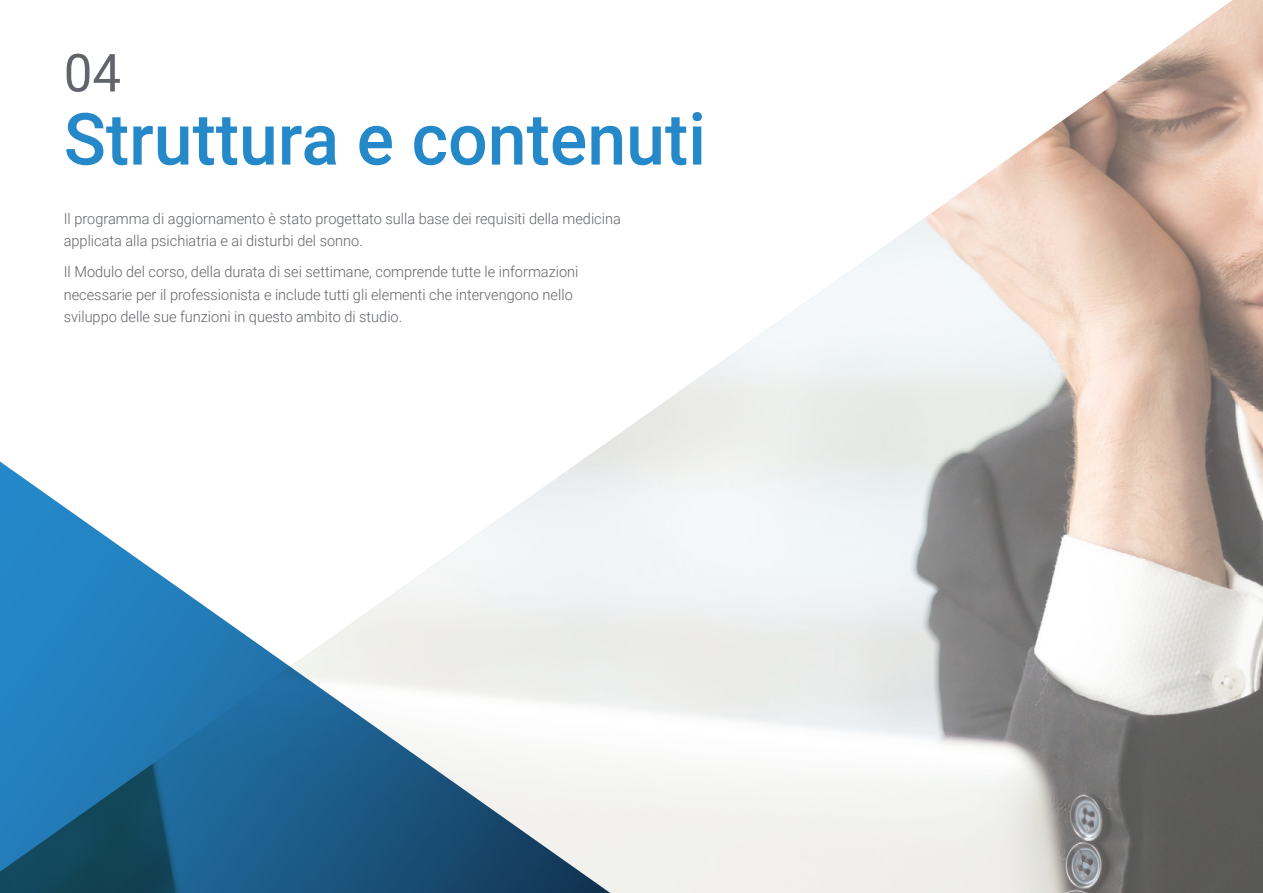
<style>
.page{position:relative;width:1263px;height:893px;background:#fff}
.page>*{position:absolute;margin:0;border:0;box-sizing:border-box;transform-origin:0 0}
.t1{font:500 72px "Roboto";color:#2488c9}
.t2{font:52.5px "Roboto";color:#61646a}
.t3{font:300 15px/22.5px "Roboto";color:#61646a}
</style>
<div class="page">
<img style="left:602px;top:0;width:661px;height:893px">
<svg style="left:0;top:446px;width:640px;height:447px"></svg>
<h2 class="t2" style="left:64px;top:36px;width:59px">04</h2>
<h1 class="t1" style="left:64px;top:89px;width:644px">Struttura e contenuti</h1>
<p class="t3" style="left:64px;top:207px;width:559px">Il programma di aggiornamento è stato progettato sulla base dei requisiti della medicina applicata alla psichiatria e ai disturbi del sonno.</p>
<p class="t3" style="left:64px;top:260px;width:516px">Il Modulo del corso, della durata di sei settimane, comprende tutte le informazioni necessarie per il professionista e include tutti gli elementi che intervengono nello sviluppo delle sue funzioni in questo ambito di studio.</p>
</div>
